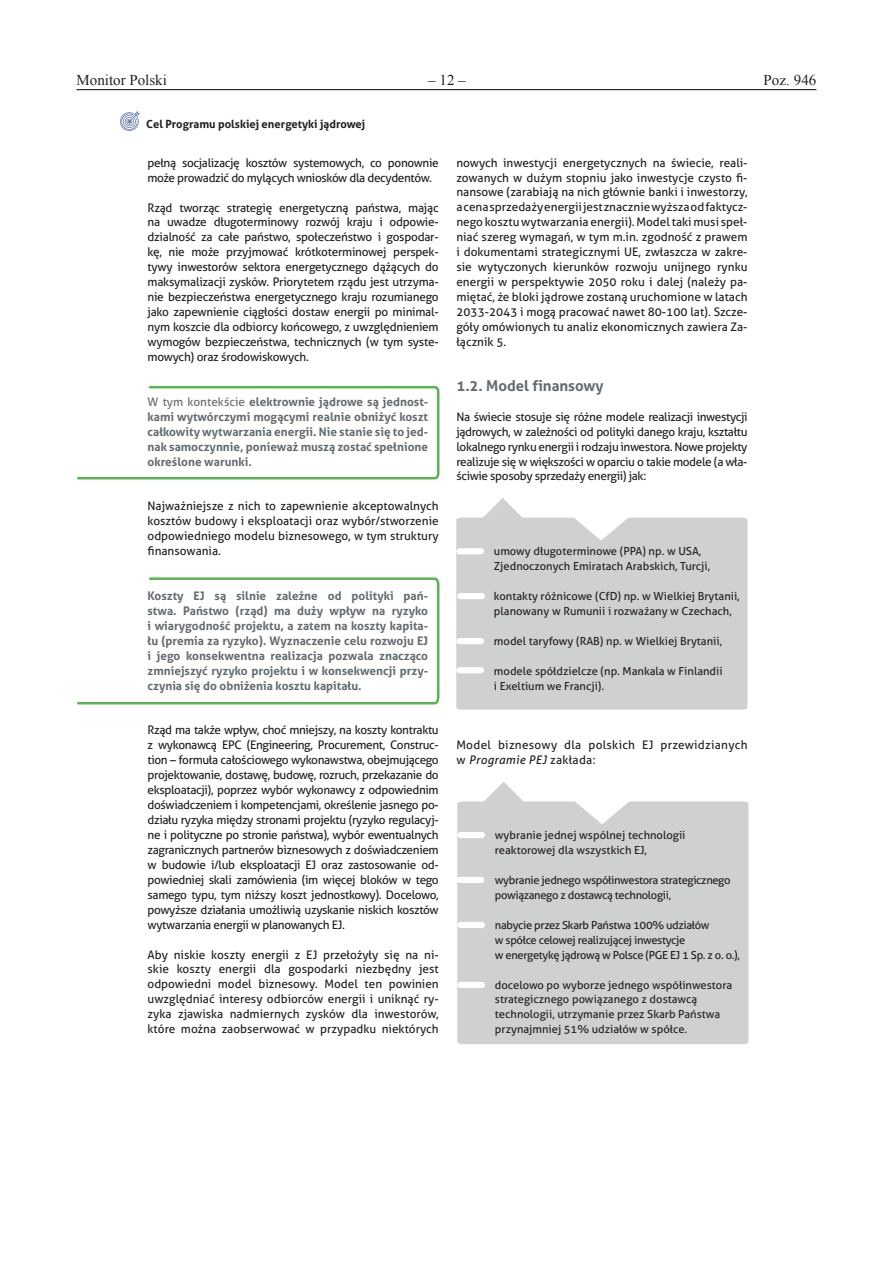
<style>
.page{position:relative;width:893px;height:1263px;background:#fff}
.page>*{position:absolute;margin:0;border:0;box-sizing:border-box;transform-origin:0 0}
.t1{font:15px "Times New Roman";color:#231f20}
.t2{font:700 15px "Aller";color:#636b6f}
.t3{font:11.85px/15px "Aller";letter-spacing:-.02em;color:#231f20;text-align:justify}
.t4{font:700 11.85px/15px "Aller";color:#636b6f;text-align:justify}
.t5{font:11.85px/15px "Aller";letter-spacing:.025em;color:#231f20}
.t6{font:700 11.25px "Aller";color:#231f20}
.t7{font:11.1px/15px "Aller";color:#231f20}
.t8{font:11.1px/15px "Aller";letter-spacing:-.03em;color:#231f20}
.s1{font-weight:400}
.s2{font-style:italic}
</style>
<div class="page">
<hr style="left:77px;top:89px;width:739px;height:1px;background:#231f20">
<svg style="left:120px;top:111px;width:20px;height:20px"></svg>
<svg style="left:77px;top:386px;width:363px;height:94px"></svg>
<div style="left:456px;top:518px;width:291px;height:192px;background:#cfd0d0"></div>
<div style="left:459px;top:638px;width:22px;height:6px;background:#fff"></div>
<div style="left:459px;top:548px;width:22px;height:6px;background:#fff"></div>
<svg style="left:562px;top:517px;width:79px;height:23px"></svg>
<svg style="left:483px;top:498px;width:40px;height:40px"></svg>
<div style="left:460px;top:593px;width:22px;height:6px;background:#fff"></div>
<div style="left:459px;top:667px;width:22px;height:6px;background:#fff"></div>
<div style="left:457px;top:801px;width:291px;height:243px;background:#cfd0d0"></div>
<div style="left:460px;top:922px;width:22px;height:6px;background:#fff"></div>
<div style="left:460px;top:832px;width:22px;height:6px;background:#fff"></div>
<svg style="left:563px;top:801px;width:79px;height:23px"></svg>
<svg style="left:484px;top:782px;width:40px;height:39px"></svg>
<div style="left:459px;top:877px;width:22px;height:6px;background:#fff"></div>
<div style="left:460px;top:982px;width:22px;height:6px;background:#fff"></div>
<svg style="left:77px;top:577px;width:363px;height:128px"></svg>
<p class="t1" style="left:77px;top:70px;width:92px">Monitor Polski</p>
<p class="t1" style="left:428px;top:70px;width:39px">– 12 –</p>
<p class="t1" style="left:764px;top:70px;width:54px">Poz. 946</p>
<p class="t6" style="left:146px;top:117px;width:221px">Cel Programu polskiej energetyki jądrowej</p>
<p class="t3" style="left:148px;top:155px;width:293px">pełną socjalizację kosztów systemowych, co ponownie może prowadzić do mylących wniosków dla decydentów.</p>
<p class="t3" style="left:148px;top:200px;width:293px">Rząd tworząc strategię energetyczną państwa, mając na uwadze długoterminowy rozwój kraju i odpowie&shy;dzialność za całe państwo, społeczeństwo i gospodar&shy;kę, nie może przyjmować krótkoterminowej perspek&shy;tywy inwestorów sektora energetycznego dążących do maksymalizacji zysków. Priorytetem rządu jest utrzyma&shy;nie bezpieczeństwa energetycznego kraju rozumianego jako zapewnienie ciągłości dostaw energii po minimal&shy;nym koszcie dla odbiorcy końcowego, z uwzględnieniem wymogów bezpieczeństwa, technicznych (w tym syste&shy;mowych) oraz środowiskowych.</p>
<p class="t4" style="left:148px;top:394px;width:282px"><span class="s1">W tym kontekście</span> elektrownie jądrowe są jednost&shy;kami wytwórczymi mogącymi realnie obniżyć koszt całkowity wytwarzania energii. Nie stanie się to jed&shy;nak samoczynnie, ponieważ muszą zostać spełnione określone warunki.</p>
<p class="t3" style="left:148px;top:499px;width:293px">Najważniejsze z nich to zapewnienie akceptowalnych kosztów budowy i eksploatacji oraz wybór/stworzenie odpowiedniego modelu biznesowego, w tym struktury finansowania.</p>
<p class="t4" style="left:148px;top:588px;width:282px">Koszty EJ są silnie zależne od polityki pań&shy;stwa. Państwo (rząd) ma duży wpływ na ryzyko i wiarygodność projektu, a zatem na koszty kapita&shy;łu (premia za ryzyko). Wyznaczenie celu rozwoju EJ i jego konsekwentna realizacja pozwala znacząco zmniejszyć ryzyko projektu i w konsekwencji przy&shy;czynia się do obniżenia kosztu kapitału.</p>
<p class="t3" style="left:148px;top:723px;width:293px">Rząd ma także wpływ, choć mniejszy, na koszty kontraktu z wykonawcą EPC (Engineering, Procurement, Construc&shy;tion – formuła całościowego wykonawstwa, obejmującego projektowanie, dostawę, budowę, rozruch, przekazanie do eksploatacji), poprzez wybór wykonawcy z odpowiednim doświadczeniem i kompetencjami, określenie jasnego po&shy;działu ryzyka między stronami projektu (ryzyko regulacyj&shy;ne i polityczne po stronie państwa), wybór ewentualnych zagranicznych partnerów biznesowych z doświadczeniem w budowie i/lub eksploatacji EJ oraz zastosowanie od&shy;powiedniej skali zamówienia (im więcej bloków w tego samego typu, tym niższy koszt jednostkowy). Docelowo, powyższe działania umożliwią uzyskanie niskich kosztów wytwarzania energii w planowanych EJ.</p>
<p class="t3" style="left:148px;top:947px;width:293px">Aby niskie koszty energii z EJ przełożyły się na ni&shy;skie koszty energii dla gospodarki niezbędny jest odpowiedni model biznesowy. Model ten powinien uwzględniać interesy odbiorców energii i uniknąć ry&shy;zyka zjawiska nadmiernych zysków dla inwestorów, które można zaobserwować w przypadku niektórych</p>
<p class="t3" style="left:456px;top:155px;width:293px">nowych inwestycji energetycznych na świecie, reali&shy;zowanych w dużym stopniu jako inwestycje czysto fi&shy;nansowe (zarabiają na nich głównie banki i inwestorzy, a cena sprzedaży energii jest znacznie wyższa od faktycz&shy;nego kosztu wytwarzania energii). Model taki musi speł&shy;niać szereg wymagań, w tym m.in. zgodność z prawem i dokumentami strategicznymi UE, zwłaszcza w zakre&shy;sie wytyczonych kierunków rozwoju unijnego rynku energii w perspektywie 2050 roku i dalej (należy pa&shy;miętać, że bloki jądrowe zostaną uruchomione w latach 2033-2043 i mogą pracować nawet 80-100 lat). Szcze&shy;góły omówionych tu analiz ekonomicznych zawiera Za&shy;łącznik 5.</p>
<p class="t2" style="left:456px;top:376px;width:149px">1.2. Model finansowy</p>
<p class="t3" style="left:456px;top:409px;width:293px">Na świecie stosuje się różne modele realizacji inwestycji jądrowych, w zależności od polityki danego kraju, kształtu lokalnego rynku energii i rodzaju inwestora. Nowe projekty realizuje się w większości w oparciu o takie modele (a wła&shy;ściwie sposoby sprzedaży energii) jak:</p>
<p class="t7" style="left:494px;top:544px;width:218px">umowy długoterminowe (PPA) np. w USA,<br>Zjednoczonych Emiratach Arabskich, Turcji,</p>
<p class="t7" style="left:494px;top:588px;width:247px">kontakty różnicowe (CfD) np. w Wielkiej Brytanii, planowany w Rumunii i rozważany w Czechach,</p>
<p class="t7" style="left:494px;top:633px;width:230px">model taryfowy (RAB) np. w Wielkiej Brytanii,</p>
<p class="t7" style="left:494px;top:663px;width:230px">modele spółdzielcze (np. Mankala w Finlandii i Exeltium we Francji).</p>
<p class="t5" style="left:456px;top:738px;width:293px">Model biznesowy dla polskich EJ przewidzianych w <span class="s2">Programie PEJ</span> zakłada:</p>
<p class="t7" style="left:495px;top:828px;width:192px">wybranie jednej wspólnej technologii reaktorowej dla wszystkich EJ,</p>
<p class="t8" style="left:495px;top:872px;width:237px">wybranie jednego współinwestora strategicznego powiązanego z dostawcą technologii,</p>
<p class="t8" style="left:495px;top:917px;width:246px">nabycie przez Skarb Państwa 100% udziałów<br>w spółce celowej realizującej inwestycje<br>w energetykę jądrową w Polsce (PGE EJ 1 Sp. z o. o.),</p>
<p class="t7" style="left:495px;top:977px;width:239px">docelowo po wyborze jednego współinwestora strategicznego powiązanego z dostawcą technologii, utrzymanie przez Skarb Państwa przynajmniej 51% udziałów w spółce.</p>
</div>
